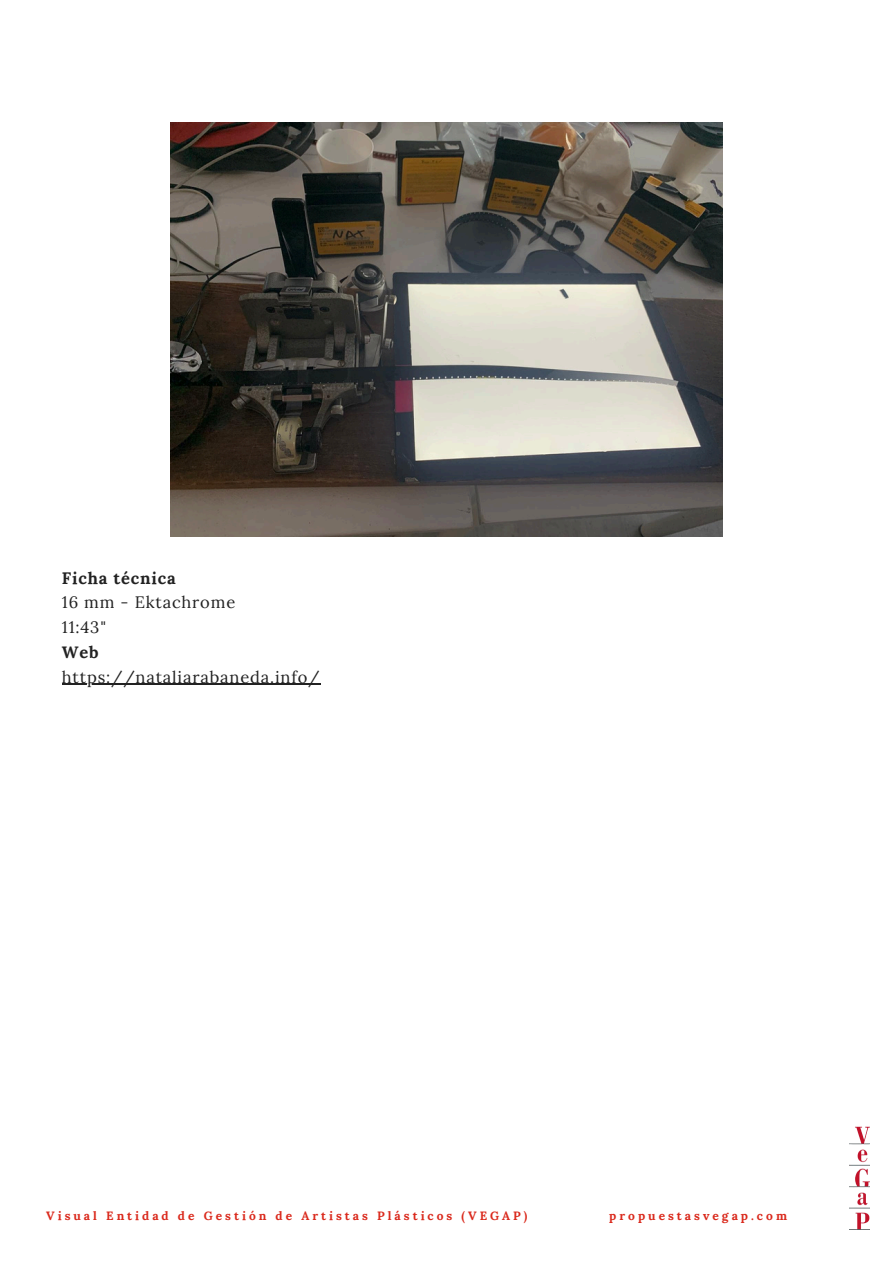
<style>
.page{position:relative;width:894px;height:1264px;background:#fff}
.page>*{position:absolute;margin:0;border:0;box-sizing:border-box;transform-origin:0 0}
.t1{font:16.5px "Lora";letter-spacing:.05em;color:#222}
.t2{font:700 16.5px "Lora";letter-spacing:.05em;color:#222}
.t3{font:700 12px "Lora";letter-spacing:.25em;color:#da291c}
</style>
<div class="page">
<img style="left:849px;top:1126px;width:20px;height:103px">
<img style="left:171px;top:122px;width:551px;height:414px">
<hr style="left:62px;top:683px;width:258px;height:2px;background:#222">
<h2 class="t2" style="left:62px;top:567px;width:115px">Ficha técnica</h2>
<h2 class="t1" style="left:62px;top:591px;width:175px">16 mm - Ektachrome</h2>
<h1 class="t1" style="left:62px;top:616px;width:46px">11:43"</h1>
<h2 class="t2" style="left:62px;top:641px;width:38px">Web</h2>
<p class="t1" style="left:62px;top:666px;width:259px">https://nataliarabaneda.info/</p>
<p class="t3" style="left:46px;top:1207px;width:482px">Visual Entidad de Gestión de Artistas Plásticos (VEGAP)</p>
<p class="t3" style="left:609px;top:1207px;width:179px">propuestasvegap.com</p>
</div>
